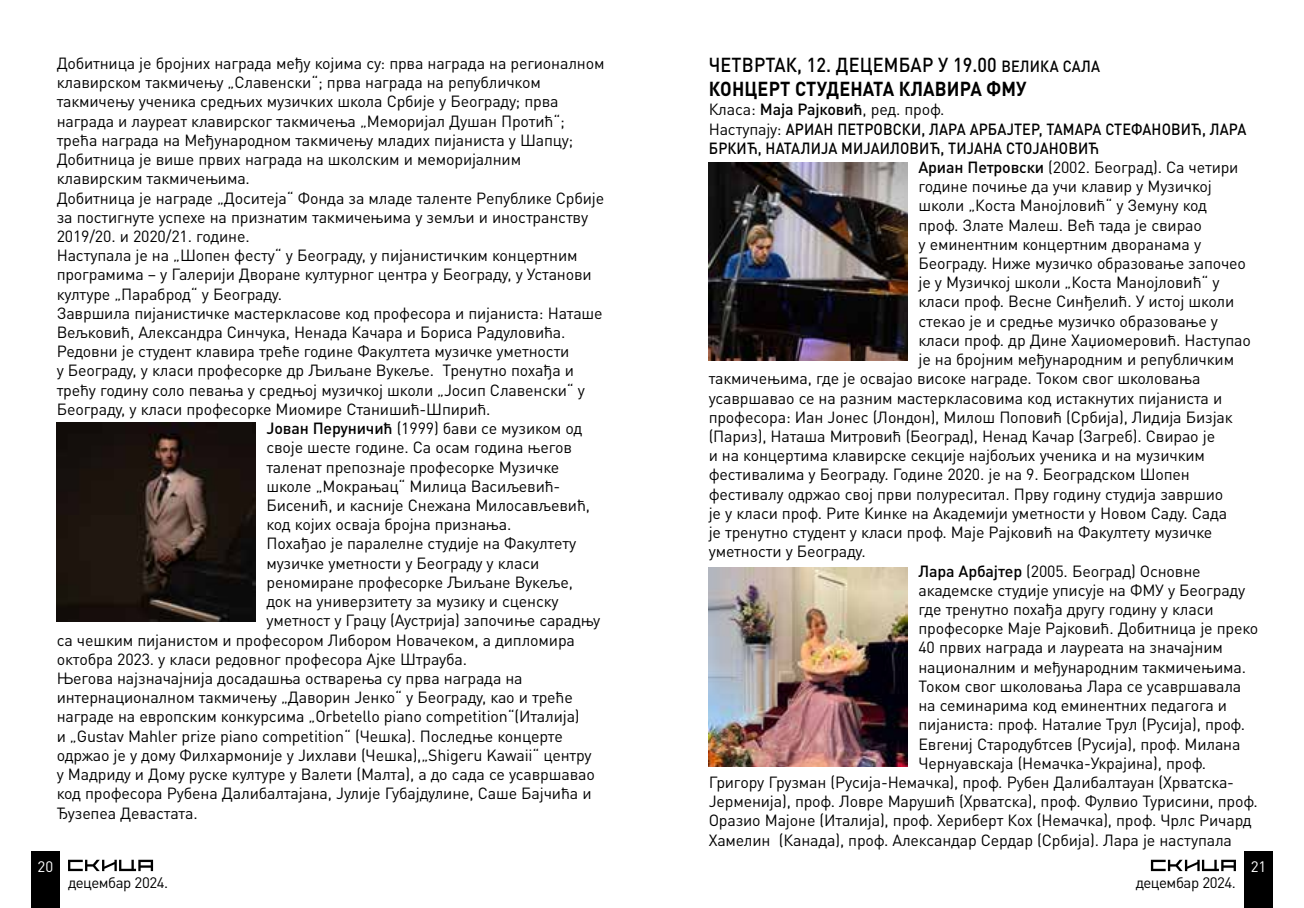
<style>
.page{position:relative;width:1304px;height:908px;background:#fff}
.page>*{position:absolute;margin:0;border:0;box-sizing:border-box;transform-origin:0 0}
.t1{font:500 20px/24px "DIN Pro";letter-spacing:.01em;color:#000;scale:.9 1}
.t2{font:16px "DIN Pro";letter-spacing:-.01em;color:#000}
.t3{font:500 16px "DIN Pro";letter-spacing:.01em;color:#000;scale:.9 1}
.t4{font:15px "DIN Pro";letter-spacing:-.03em;color:#000}
.t5{font:15px "DIN Pro";color:#fff}
.s1{font-weight:500}
.s2{font-size:16px}
.s3{font-weight:700}
.s4{font-weight:400}
</style>
<div class="page">
<div style="left:31px;top:850px;width:29px;height:57px;background:#000"></div>
<svg style="left:68px;top:859px;width:85px;height:11px"></svg>
<div style="left:1244px;top:850px;width:29px;height:57px;background:#000"></div>
<svg style="left:1151px;top:859px;width:85px;height:11px"></svg>
<img style="left:57px;top:422px;width:198px;height:199px">
<img style="left:709px;top:162px;width:198px;height:198px">
<img style="left:709px;top:567px;width:198px;height:198px">
<p class="t2" style="left:57px;top:51px;width:549px">Добитница је бројних награда међу којима су: прва награда на регионалном</p>
<p class="t2" style="left:57px;top:70px;width:486px">клавирском такмичењу „Славенски“; прва награда на републичком</p>
<p class="t2" style="left:57px;top:89px;width:503px">такмичењу ученика средњих музичких школа Србије у Београду; прва</p>
<p class="t2" style="left:57px;top:108px;width:510px">награда и лауреат клавирског такмичења „Меморијал Душан Протић“;</p>
<p class="t2" style="left:57px;top:127px;width:518px">трећа награда на Међународном такмичењу младих пијаниста у Шапцу;</p>
<p class="t2" style="left:57px;top:147px;width:466px">Добитница је више првих награда на школским и меморијалним</p>
<p class="t2" style="left:57px;top:166px;width:195px">клавирским такмичењима.</p>
<p class="t2" style="left:57px;top:185px;width:549px">Добитница је награде „Доситеја“ Фонда за младе таленте Републике Србије</p>
<p class="t2" style="left:57px;top:204px;width:533px">за постигнуте успехе на признатим такмичењима у земљи и иностранству</p>
<p class="t2" style="left:57px;top:223px;width:195px">2019/20. и 2020/21. године.</p>
<p class="t2" style="left:57px;top:243px;width:522px">Наступала је на „Шопен фесту“ у Београду, у пијанистичким концертним</p>
<p class="t2" style="left:57px;top:262px;width:537px">програмима – у Галерији Дворане културног центра у Београду, у Установи</p>
<p class="t2" style="left:57px;top:281px;width:227px">културе „Параброд“ у Београду.</p>
<p class="t2" style="left:57px;top:300px;width:548px">Завршила пијанистичке мастеркласове код професора и пијаниста: Наташе</p>
<p class="t2" style="left:57px;top:319px;width:510px">Вељковић, Александра Синчука, Ненада Качара и Бориса Радуловића.</p>
<p class="t2" style="left:57px;top:339px;width:514px">Редовни је студент клавира треће године Факултета музичке уметности</p>
<p class="t2" style="left:57px;top:358px;width:519px">у Београду, у класи професорке др Љиљане Вукеље. Тренутно похађа и</p>
<p class="t2" style="left:57px;top:377px;width:530px">трећу годину соло певања у средњој музичкој школи „Јосип Славенски“ у</p>
<p class="t2" style="left:57px;top:396px;width:435px">Београду, у класи професорке Миомире Станишић-Шпирић.</p>
<p class="t2" style="left:266px;top:415px;width:317px"><span class="s1">Јован Перуничић</span> (1999) бави се музиком од</p>
<p class="t2" style="left:266px;top:435px;width:307px">своје шесте године. Са осам година његов</p>
<p class="t2" style="left:266px;top:454px;width:294px">таленат препознаје професорке Музичке</p>
<p class="t2" style="left:266px;top:473px;width:295px">школе „Мокрањац“ Милица Васиљевић-</p>
<p class="t2" style="left:266px;top:492px;width:325px">Бисенић, и касније Снежана Милосављевић,</p>
<p class="t2" style="left:266px;top:511px;width:246px">код којих осваја бројна признања.</p>
<p class="t2" style="left:266px;top:531px;width:311px">Похађао је паралелне студије на Факултету</p>
<p class="t2" style="left:266px;top:550px;width:274px">музичке уметности у Београду у класи</p>
<p class="t2" style="left:266px;top:569px;width:308px">реномиране професорке Љиљане Вукеље,</p>
<p class="t2" style="left:266px;top:588px;width:294px">док на универзитету за музику и сценску</p>
<p class="t2" style="left:266px;top:607px;width:335px">уметност у Грацу (Аустрија) започиње сарадњу</p>
<p class="t2" style="left:57px;top:627px;width:520px">са чешким пијанистом и професором Либором Новачеком, а дипломира</p>
<p class="t2" style="left:57px;top:646px;width:412px">октобра 2023. у класи редовног професора Ајке Штрауба.</p>
<p class="t2" style="left:57px;top:665px;width:467px">Његова најзначајнија досадашња остварења су прва награда на</p>
<p class="t2" style="left:57px;top:684px;width:518px">интернационалном такмичењу „Даворин Јенко“ у Београду, као и треће</p>
<p class="t2" style="left:57px;top:703px;width:525px">награде на европским конкурсима „Orbetello piano competition“(Италија)</p>
<p class="t2" style="left:57px;top:723px;width:508px">и „Gustav Mahler prize piano competition“ (Чешка). Последње концерте</p>
<p class="t2" style="left:57px;top:742px;width:536px">одржао је у дому Филхармоније у Јихлави (Чешка),„Shigeru Kawaii“ центру</p>
<p class="t2" style="left:57px;top:761px;width:540px">у Мадриду и Дому руске културе у Валети (Малта), а до сада се усавршавао</p>
<p class="t2" style="left:57px;top:780px;width:536px">код професора Рубена Далибалтајана, Јулије Губајдулине, Саше Бајчића и</p>
<p class="t2" style="left:57px;top:799px;width:142px">Ђузепеа Девастата.</p>
<p class="t1" style="left:709px;top:51px;width:436px">четвртак, 12. децембар у 19.00 <span class="s2">велика сала<br></span><span class="s3">Концерт студената клавира ФМУ</span></p>
<p class="t2" style="left:709px;top:97px;width:237px">Класа: <span class="s1">Маја Рајковић</span>, ред. проф.</p>
<p class="t3" style="left:709px;top:116px;width:599px"><span class="s4">Наступају:</span> Ариан Петровски, Лара Арбајтер, Тамара Стефановић, Лара</p>
<p class="t3" style="left:709px;top:135px;width:435px">Бркић, Наталија М ијаиловић, Тијана Стојановић</p>
<p class="t2" style="left:918px;top:154px;width:322px"><span class="s1">Ариан Петровски</span> (2002. Београд). Са четири</p>
<p class="t2" style="left:918px;top:174px;width:295px">године почиње да учи клавир у Музичкој</p>
<p class="t2" style="left:918px;top:193px;width:290px">школи „Коста Манојловић“ у Земуну код</p>
<p class="t2" style="left:918px;top:212px;width:285px">проф. Злате Малеш. Већ тада је свирао</p>
<p class="t2" style="left:918px;top:231px;width:284px">у еминентним концертним дворанама у</p>
<p class="t2" style="left:918px;top:250px;width:329px">Београду. Ниже музичко образовање започео</p>
<p class="t2" style="left:918px;top:270px;width:303px">је у Музичкој школи „Коста Манојловић“ у</p>
<p class="t2" style="left:918px;top:289px;width:317px">класи проф. Весне Синђелић. У истој школи</p>
<p class="t2" style="left:918px;top:308px;width:301px">стекао је и средње музичко образовање у</p>
<p class="t2" style="left:918px;top:327px;width:334px">класи проф. др Дине Хаџиомеровић. Наступао</p>
<p class="t2" style="left:918px;top:346px;width:317px">је на бројним међународним и републичким</p>
<p class="t2" style="left:709px;top:366px;width:493px">такмичењима, где је освајао високе награде. Током свог школовања</p>
<p class="t2" style="left:709px;top:385px;width:515px">усавршавао се на разним мастеркласовима код истакнутих пијаниста и</p>
<p class="t2" style="left:709px;top:404px;width:526px">професора: Иан Јонес (Лондон), Милош Поповић (Србија), Лидија Бизјак</p>
<p class="t2" style="left:709px;top:423px;width:508px">(Париз), Наташа Митровић (Београд), Ненад Качар (Загреб). Свирао је</p>
<p class="t2" style="left:709px;top:442px;width:498px">и на концертима клавирске секције најбољих ученика и на музичким</p>
<p class="t2" style="left:709px;top:462px;width:483px">фестивалима у Београду. Године 2020. је на 9. Београдском Шопен</p>
<p class="t2" style="left:709px;top:481px;width:516px">фестивалу одржао свој први полуреситал. Прву годину студија завршио</p>
<p class="t2" style="left:709px;top:500px;width:520px">је у класи проф. Рите Кинке на Академији уметности у Новом Саду. Сада</p>
<p class="t2" style="left:709px;top:519px;width:505px">је тренутно студент у класи проф. Маје Рајковић на Факултету музичке</p>
<p class="t2" style="left:709px;top:538px;width:159px">уметности у Београду.</p>
<p class="t2" style="left:918px;top:558px;width:284px"><span class="s1">Лара Арбајтер</span> (2005. Београд) Основне</p>
<p class="t2" style="left:918px;top:577px;width:328px">академске студије уписује на ФМУ у Београду</p>
<p class="t2" style="left:918px;top:596px;width:297px">где тренутно похађа другу годину у класи</p>
<p class="t2" style="left:918px;top:615px;width:341px">професорке Маје Рајковић. Добитница је преко</p>
<p class="t2" style="left:918px;top:634px;width:306px">40 првих награда и лауреата на значајним</p>
<p class="t2" style="left:918px;top:654px;width:329px">националним и међународним такмичењима.</p>
<p class="t2" style="left:918px;top:673px;width:324px">Током свог школовања Лара се усавршавала</p>
<p class="t2" style="left:918px;top:692px;width:310px">на семинарима код еминентних педагога и</p>
<p class="t2" style="left:918px;top:711px;width:328px">пијаниста: проф. Наталие Трул (Русија), проф.</p>
<p class="t2" style="left:918px;top:730px;width:324px">Евгениј Стародубтсев (Русија), проф. Милана</p>
<p class="t2" style="left:918px;top:750px;width:289px">Чернуавскаја (Немачка-Украјина), проф.</p>
<p class="t2" style="left:709px;top:769px;width:527px">Григорy Грузман (Русија-Немачка), проф. Рубен Далибалтаyан (Хрватска-</p>
<p class="t2" style="left:709px;top:788px;width:551px">Јерменија), проф. Ловре Марушић (Хрватска), проф. Фулвио Турисини, проф.</p>
<p class="t2" style="left:709px;top:807px;width:545px">Оразио Мајоне (Италија), проф. Хериберт Кох (Немачка), проф. Чрлс Ричард</p>
<p class="t2" style="left:709px;top:826px;width:525px">Хамелин (Канада), проф. Александар Сердар (Србија). Лара је наступала</p>
<p class="t5" style="left:38px;top:853px;width:17px">20</p>
<p class="t5" style="left:1251px;top:853px;width:17px">21</p>
<p class="t4" style="left:68px;top:870px;width:102px">децембар 2024.</p>
<p class="t4" style="left:1136px;top:870px;width:102px">децембар 2024.</p>
</div>
